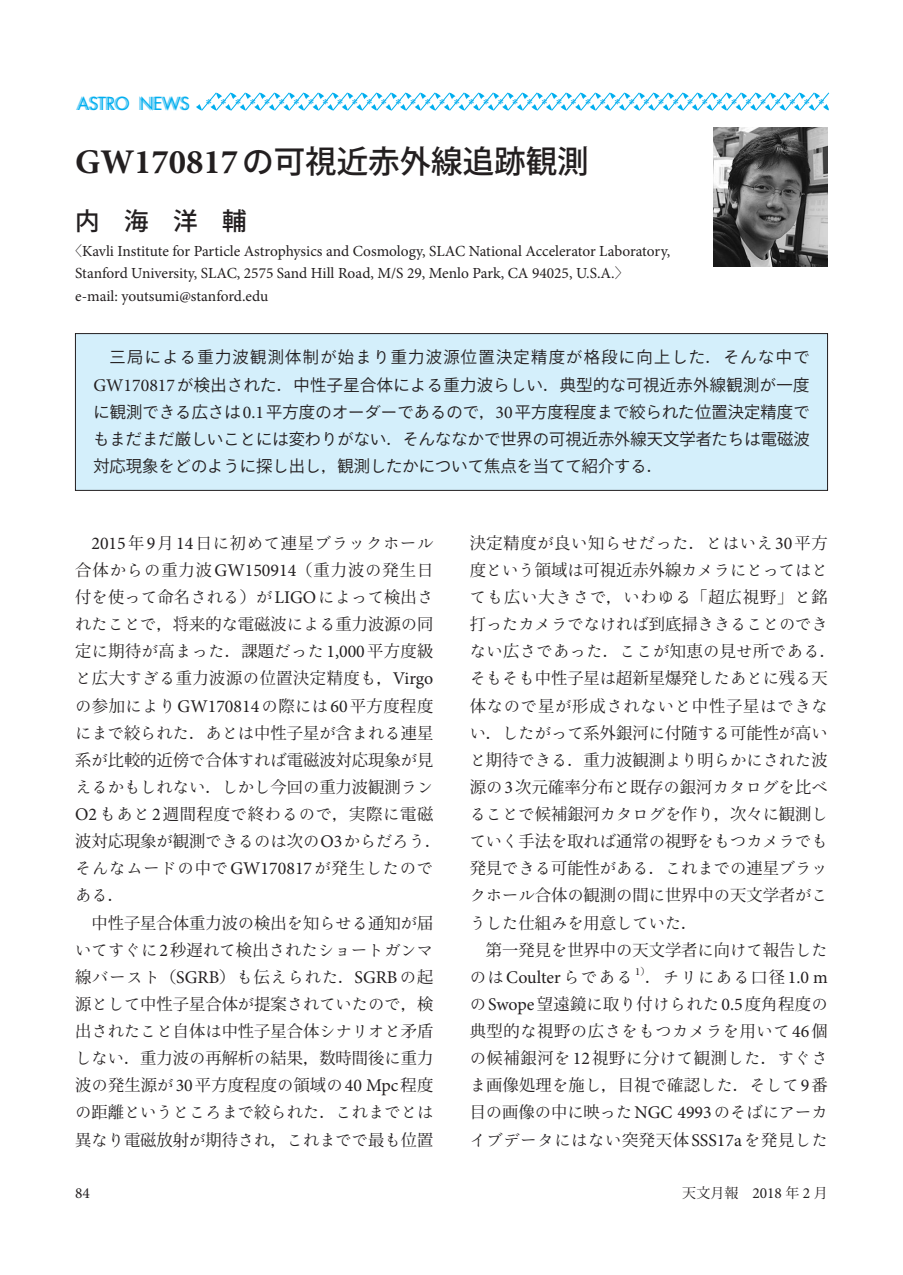
<style>
.page{position:relative;width:903px;height:1275px;background:#fff}
.page>*{position:absolute;margin:0;border:0;box-sizing:border-box;transform-origin:0 0}
.t1{font:500 31.5px "Koz Go Pro";color:#231f20}
.t2{font:500 24.5px "Koz Go Pro";color:#231f20}
.t3{font:17.85px "Minion Pro";color:#231f20}
.t4{font:16.28px/27.1px "Ryo Text Plus N";color:#231f20}
.t5{font:16.28px/27.1px "Koz Min Pro";color:#231f20;text-align:justify}
.t6{font:16.28px/27.1px "Ryo Gothic Plus N";color:#231f20;text-align:justify}
.t7{font:16.28px/27.1px "Koz Go Pro";letter-spacing:.05em;color:#231f20;text-align:right}
.t8{font:16.28px/27.1px "Ryo Text Plus N";letter-spacing:.025em;color:#231f20}
.t9{font:16.28px/27.1px "Ryo Text Plus N";letter-spacing:.04em;color:#231f20}
.t10{font:16.28px/27.1px "Ryo Text Plus N";letter-spacing:.035em;color:#231f20}
.t11{font:16.28px "Koz Min Pro";letter-spacing:.06em;color:#231f20}
.t12{font:16.28px "Ryo Text Plus N";letter-spacing:.045em;color:#231f20}
.t13{font:15.4px/22.8px "Minion Pro";letter-spacing:-.005em;color:#231f20}
.t14{font:14px "Koz Min Pro";color:#231f20}
.t15{font:10.67px "Minion Pro";color:#231f20}
.t16{font:300 8.75px "Ryumin Pr 6";color:#00aeef}
.s1{font-family:"Futura LT Pro";font-weight:400;font-size:17.5px}
.s2{font-family:"Minion Pro";font-weight:700;font-size:34.65px}
.s3{font-family:"Ryo Gothic Plus N"}
.s4{font-family:"Koz Min Pro";font-size:14px}
.s5{font-family:"Koz Min Pro"}
.s6{font-family:"Minion Pro";font-size:17.85px}
.s7{font-family:"Koz Go Pro"}
.s8{font-family:"Ryo Text Plus N"}
.s9{font-family:"Ryo Text Plus N";font-size:16.28px}
.s10{font-family:"Koz Min Pro";font-size:16.28px}
.s11{font-family:"Koz Min Pro";font-size:9.8px}
.s12{font-family:"Minion Pro";font-size:15.4px}
</style>
<div class="page">
<div style="left:75px;top:333px;width:753px;height:158px;background:#d4effb;border:1px solid #231f20"></div>
<img style="left:714px;top:127px;width:114px;height:139px">
<svg style="left:196px;top:92px;width:633px;height:19px"></svg>
<p class="t16" style="left:78px;top:95px;width:749px"><span class="s1">ASTRO NEWS</span> ＊＊＊＊＊＊＊＊＊＊＊＊＊＊＊＊＊＊＊＊＊＊＊＊＊＊＊＊＊＊＊＊＊＊＊＊＊＊＊＊＊＊＊</p>
<h1 class="t1" style="left:75px;top:141px;width:515px"><span class="s2">GW170817</span><span class="s3">の</span>可視近赤外線追跡観測</h1>
<h2 class="t2" style="left:75px;top:205px;width:173px">内　海　洋　輔</h2>
<p class="t13" style="left:75px;top:239px;width:596px;text-indent:-7px"><span class="s4">〈</span>Kavli Institute for Particle Astrophysics and Cosmology, SLAC National Accelerator Laboratory,<br>Stanford University, SLAC, 2575 Sand Hill Road, M/S 29, Menlo Park, CA 94025, U.S.A.<span class="s4">〉</span>e-mail: youtsumi@stanford.edu</p>
<p class="t7" style="left:93px;top:344px;width:718px">三局<span class="s3">による</span>重力波観測体制<span class="s3">が</span>始<span class="s3">まり</span>重力波源位置決定精度<span class="s3">が</span>格段<span class="s3">に</span>向上<span class="s3">した</span><span class="s5">．</span><span class="s3">そんな</span>中<span class="s3">で<br></span><span class="s6">GW170817</span><span class="s3">が</span>検出<span class="s3">された</span><span class="s5">．</span>中性子星合体<span class="s3">による</span>重力波<span class="s3">らしい</span><span class="s5">．</span>典型的<span class="s3">な</span>可視近赤外線観測<span class="s3">が</span>一度</p>
<p class="t6" style="left:93px;top:399px;width:718px">に<span class="s7">観測</span>できる<span class="s7">広</span>さは<span class="s6">0.1</span><span class="s7">平方度</span>のオーダーであるので<span class="s5">，</span><span class="s6">30</span><span class="s7">平方度程度</span>まで<span class="s7">絞</span>られた<span class="s7">位置決定精度</span>でもまだまだ<span class="s7">厳</span>しいことには<span class="s7">変</span>わりがない<span class="s5">．</span>そんななかで<span class="s7">世界</span>の<span class="s7">可視近赤外線天文学者</span>たちは<span class="s7">電磁波対応現象</span>をどのように<span class="s7">探</span>し<span class="s7">出</span>し<span class="s5">，</span><span class="s7">観測</span>したかについて<span class="s7">焦点</span>を<span class="s7">当</span>てて<span class="s7">紹介</span>する<span class="s5">．</span></p>
<p class="t12" style="left:91px;top:533px;width:343px"><span class="s6">2015</span><span class="s5">年</span><span class="s6">9</span><span class="s5">月</span><span class="s6">14</span><span class="s5">日</span>に<span class="s5">初</span>めて<span class="s5">連星</span>ブラックホール</p>
<p class="t11" style="left:75px;top:558px;width:360px">合体<span class="s8">からの</span>重力波<span class="s6">GW150914</span>（重力波<span class="s8">の</span>発生日</p>
<p class="t4" style="left:75px;top:584px;width:360px"><span class="s5">付</span>を<span class="s5">使</span>って<span class="s5">命名</span>される<span class="s5">）</span>が<span class="s6">LIGO</span>によって<span class="s5">検出</span>さ</p>
<p class="t5" style="left:75px;top:610px;width:360px"><span class="s8">れたことで</span>，将来的<span class="s8">な</span>電磁波<span class="s8">による</span>重力波源<span class="s8">の</span>同定<span class="s8">に</span>期待<span class="s8">が</span>高<span class="s8">まった</span>．課題<span class="s8">だった</span><span class="s6">1,000</span>平方度級<span class="s8">と</span>広大<span class="s8">すぎる</span>重力波源<span class="s8">の</span>位置決定精度<span class="s8">も</span>，<span class="s6">Virgo</span></p>
<p class="t3" style="left:75px;top:694px;width:360px"><span class="s9">の</span><span class="s10">参加</span><span class="s9">により</span>GW170814<span class="s9">の</span><span class="s10">際</span><span class="s9">には</span>60<span class="s10">平方度程度</span></p>
<p class="t4" style="left:75px;top:719px;width:360px">にまで<span class="s5">絞</span>られた<span class="s5">．</span>あとは<span class="s5">中性子星</span>が<span class="s5">含</span>まれる<span class="s5">連星</span></p>
<p class="t5" style="left:75px;top:746px;width:360px">系<span class="s8">が</span>比較的近傍<span class="s8">で</span>合体<span class="s8">すれば</span>電磁波対応現象<span class="s8">が</span>見</p>
<p class="t4" style="left:75px;top:773px;width:360px">えるかもしれない<span class="s5">．</span>しかし<span class="s5">今回</span>の<span class="s5">重力波観測</span>ラン</p>
<p class="t5" style="left:75px;top:800px;width:360px"><span class="s6">O2</span><span class="s8">もあと</span><span class="s6">2</span>週間程度<span class="s8">で</span>終<span class="s8">わるので</span>，実際<span class="s8">に</span>電磁</p>
<p class="t8" style="left:75px;top:828px;width:368px"><span class="s5">波対応現象</span>が<span class="s5">観測</span>できるのは<span class="s5">次</span>の<span class="s6">O3</span>からだろう<span class="s5">．</span>そんなムードの<span class="s5">中</span>で<span class="s6">GW170817</span>が<span class="s5">発生</span>したのである<span class="s5">．</span></p>
<p class="t5" style="left:91px;top:908px;width:343px">中性子星合体重力波<span class="s8">の</span>検出<span class="s8">を</span>知<span class="s8">らせる</span>通知<span class="s8">が</span>届</p>
<p class="t4" style="left:75px;top:936px;width:360px">いてすぐに<span class="s6">2</span><span class="s5">秒遅</span>れて<span class="s5">検出</span>されたショートガンマ<span class="s5">線</span>バースト<span class="s5">（</span><span class="s6">SGRB</span><span class="s5">）</span>も<span class="s5">伝</span>えられた<span class="s5">．</span><span class="s6">SGRB</span>の<span class="s5">起</span></p>
<p class="t5" style="left:75px;top:990px;width:360px">源<span class="s8">として</span>中性子星合体<span class="s8">が</span>提案<span class="s8">されていたので</span>，検出<span class="s8">されたこと</span>自体<span class="s8">は</span>中性子星合体<span class="s8">シナリオと</span>矛盾<span class="s8">しない</span>．重力波<span class="s8">の</span>再解析<span class="s8">の</span>結果，数時間後<span class="s8">に</span>重力波<span class="s8">の</span>発生源<span class="s8">が</span><span class="s6">30</span>平方度程度<span class="s8">の</span>領域<span class="s8">の</span><span class="s6">40 Mpc</span>程度</p>
<p class="t4" style="left:75px;top:1099px;width:360px">の<span class="s5">距離</span>というところまで<span class="s5">絞</span>られた<span class="s5">．</span>これまでとは</p>
<p class="t5" style="left:75px;top:1125px;width:360px">異<span class="s8">なり</span>電磁放射<span class="s8">が</span>期待<span class="s8">され</span>，<span class="s8">これまでで</span>最<span class="s8">も</span>位置</p>
<p class="t4" style="left:470px;top:529px;width:368px"><span class="s5">決定精度</span>が<span class="s5">良</span>い<span class="s5">知</span>らせだった<span class="s5">．</span>とはいえ<span class="s6">30</span><span class="s5">平方度</span>という<span class="s5">領域</span>は<span class="s5">可視近赤外線</span>カメラにとってはとても<span class="s5">広</span>い<span class="s5">大</span>きさで<span class="s5">，</span>いわゆる<span class="s5">「超広視野」</span>と<span class="s5">銘打</span>ったカメラでなければ<span class="s5">到底掃</span>ききることのできない<span class="s5">広</span>さであった<span class="s5">．</span>ここが<span class="s5">知恵</span>の<span class="s5">見</span>せ<span class="s5">所</span>である<span class="s5">．</span>そもそも<span class="s5">中性子星</span>は<span class="s5">超新星爆発</span>したあとに<span class="s5">残</span>る<span class="s5">天体</span>なので<span class="s5">星</span>が<span class="s5">形成</span>されないと<span class="s5">中性子星</span>はできない<span class="s5">．</span>したがって<span class="s5">系外銀河</span>に<span class="s5">付随</span>する<span class="s5">可能性</span>が<span class="s5">高</span>いと<span class="s5">期待</span>できる<span class="s5">．重力波観測</span>より<span class="s5">明</span>らかにされた<span class="s5">波</span></p>
<p class="t5" style="left:470px;top:773px;width:360px">源<span class="s8">の</span><span class="s6">3</span>次元確率分布<span class="s8">と</span>既存<span class="s8">の</span>銀河<span class="s8">カタログを</span>比<span class="s8">べ</span></p>
<p class="t4" style="left:470px;top:801px;width:360px;text-align:justify">ることで<span class="s5">候補銀河</span>カタログを<span class="s5">作</span>り<span class="s5">，次々</span>に<span class="s5">観測</span>していく<span class="s5">手法</span>を<span class="s5">取</span>れば<span class="s5">通常</span>の<span class="s5">視野</span>をもつカメラでも<span class="s5">発見</span>できる<span class="s5">可能性</span>がある<span class="s5">．</span>これまでの<span class="s5">連星</span>ブラッ</p>
<p class="t5" style="left:470px;top:881px;width:360px"><span class="s8">クホール</span>合体<span class="s8">の</span>観測<span class="s8">の</span>間<span class="s8">に</span>世界中<span class="s8">の</span>天文学者<span class="s8">がこ</span></p>
<p class="t4" style="left:470px;top:909px;width:229px">うした<span class="s5">仕組</span>みを<span class="s5">用意</span>していた<span class="s5">．</span></p>
<p class="t5" style="left:486px;top:935px;width:343px">第一発見<span class="s8">を</span>世界中<span class="s8">の</span>天文学者<span class="s8">に</span>向<span class="s8">けて</span>報告<span class="s8">した</span></p>
<p class="t3" style="left:470px;top:965px;width:164px"><span class="s9">のは</span>Coulter<span class="s9">らである</span></p>
<p class="t15" style="left:635px;top:965px;width:16px">1<span class="s11">）</span></p>
<p class="t4" style="left:645px;top:963px;width:184px"><span class="s5">．</span>チリにある<span class="s5">口径</span><span class="s6">1.0 m</span></p>
<p class="t5" style="left:470px;top:990px;width:360px"><span class="s8">の</span><span class="s6">Swope</span>望遠鏡<span class="s8">に</span>取<span class="s8">り</span>付<span class="s8">けられた</span><span class="s6">0.5</span>度角程度<span class="s8">の</span></p>
<p class="t10" style="left:470px;top:1018px;width:360px"><span class="s5">典型的</span>な<span class="s5">視野</span>の<span class="s5">広</span>さをもつカメラを<span class="s5">用</span>いて<span class="s6">46</span><span class="s5">個</span>の<span class="s5">候補銀河</span>を<span class="s6">12</span><span class="s5">視野</span>に<span class="s5">分</span>けて<span class="s5">観測</span>した<span class="s5">．</span>すぐさ</p>
<p class="t5" style="left:470px;top:1071px;width:360px"><span class="s8">ま</span>画像処理<span class="s8">を</span>施<span class="s8">し</span>，目視<span class="s8">で</span>確認<span class="s8">した</span>．<span class="s8">そして</span><span class="s6">9</span>番</p>
<p class="t9" style="left:470px;top:1099px;width:360px"><span class="s5">目</span>の<span class="s5">画像</span>の<span class="s5">中</span>に<span class="s5">映</span>った<span class="s6">NGC 4993</span>のそばにアーカイブデータにはない<span class="s5">突発天体</span><span class="s6">SSS17a</span>を<span class="s5">発見</span>した</p>
<p class="t13" style="left:75px;top:1181px;width:16px">84</p>
<p class="t14" style="left:682px;top:1183px;width:147px">天文月報　<span class="s12">2018</span> 年 <span class="s12">2</span> 月</p>
</div>
